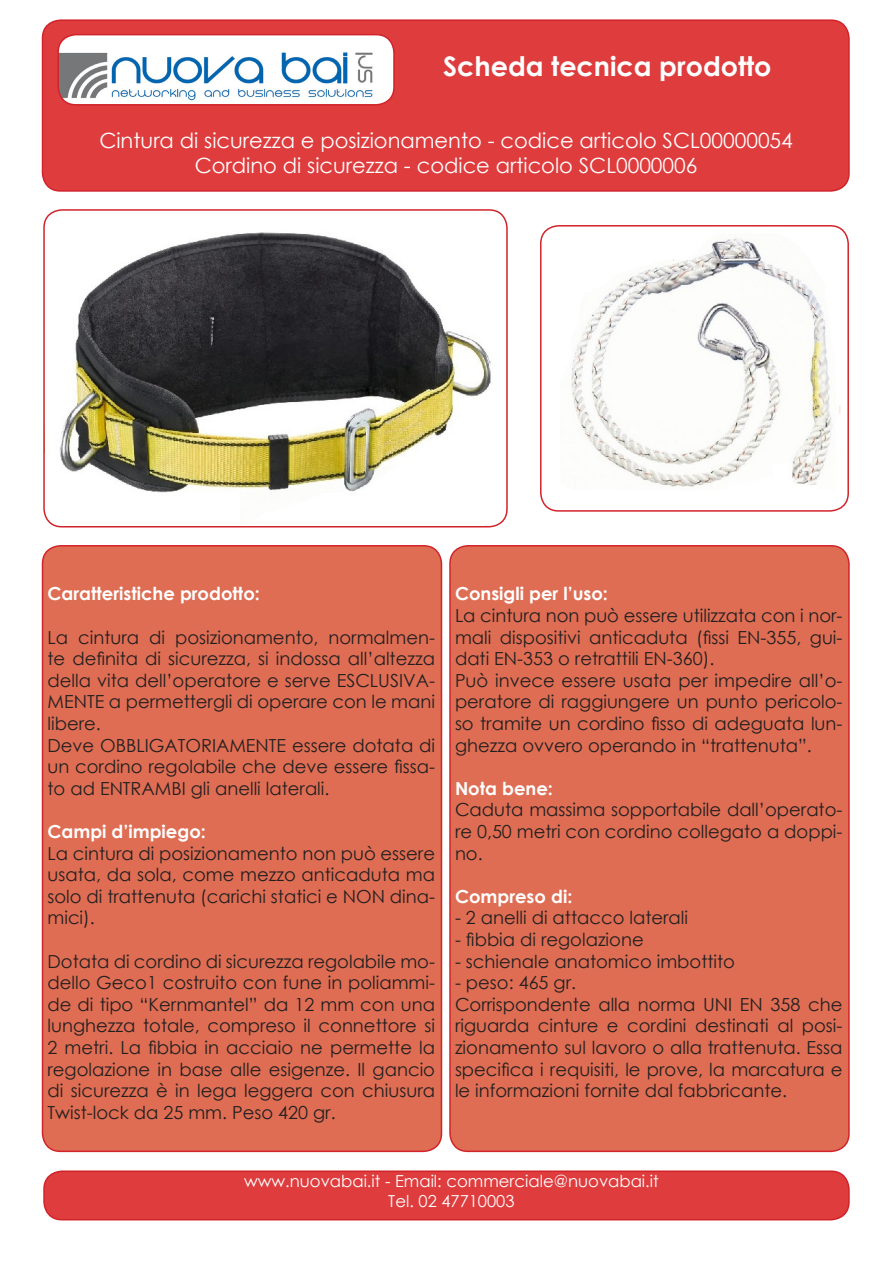
<style>
.page{position:relative;width:893px;height:1263px;background:#fff}
.page>*{position:absolute;margin:0;border:0;box-sizing:border-box;transform-origin:0 0}
.t1{font:700 27px "Century Gothic";color:#fff}
.t2{font:21px "Century Gothic";color:#fff}
.t3{font:18px/21.6px "Century Gothic";color:#231f20;text-align:justify}
.t4{font:700 18px "Century Gothic";color:#fff}
.t5{font:16.5px/19.8px "Century Gothic";color:#fff;text-align:center}
</style>
<div class="page">
<div style="left:43px;top:546px;width:398px;height:605px;background:#de6d53;border-radius:18px"></div>
<div style="left:42px;top:545px;width:400px;height:607px;border:2px solid #d1232a;border-radius:18px"></div>
<div style="left:450px;top:546px;width:399px;height:605px;background:#de6d53;border-radius:18px"></div>
<div style="left:449px;top:545px;width:401px;height:607px;border:2px solid #d1232a;border-radius:18px"></div>
<div style="left:43px;top:20px;width:806px;height:171px;background:#df3c3e;border-radius:18px"></div>
<div style="left:42px;top:19px;width:808px;height:173px;border:2px solid #d1232a;border-radius:18px"></div>
<img style="left:44px;top:210px;width:463px;height:317px">
<div style="left:43px;top:209px;width:465px;height:318px;border:2px solid #d1232a;border-radius:18px"></div>
<img style="left:541px;top:226px;width:307px;height:285px">
<div style="left:540px;top:225px;width:309px;height:287px;border:2px solid #d1232a;border-radius:18px"></div>
<div style="left:44px;top:1171px;width:805px;height:49px;background:#df3c3e;border-radius:18px"></div>
<div style="left:43px;top:1170px;width:807px;height:50px;border:2px solid #d1232a;border-radius:18px"></div>
<img style="left:60px;top:35px;width:332px;height:68px">
<div style="left:57px;top:34px;width:338px;height:72px;border:2px solid #d1232a;border-radius:18px"></div>
<p class="t1" style="left:443px;top:46px;width:330px">Scheda tecnica prodotto</p>
<p class="t2" style="left:99px;top:125px;width:695px">Cintura di sicurezza e posizionamento - codice articolo SCL00000054</p>
<p class="t2" style="left:195px;top:151px;width:504px">Cordino di sicurezza - codice articolo SCL0000006</p>
<p class="t4" style="left:48px;top:580px;width:214px">Caratteristiche prodotto:</p>
<p class="t3" style="left:48px;top:626px;width:389px">La cintura di posizionamento, normalmen&shy;te definita di sicurezza, si indossa all’altezza della vita dell’operatore e serve ESCLUSIVA-MENTE a permettergli di operare con le mani libere.</p>
<p class="t3" style="left:48px;top:734px;width:389px">Deve OBBLIGATORIAMENTE essere dotata di un cordino regolabile che deve essere fissa&shy;to ad ENTRAMBI gli anelli laterali.</p>
<p class="t4" style="left:48px;top:818px;width:160px">Campi d’impiego:</p>
<p class="t3" style="left:48px;top:842px;width:389px">La cintura di posizionamento non può essere usata, da sola, come mezzo anticaduta ma solo di trattenuta (carichi statici e NON dina&shy;mici).</p>
<p class="t3" style="left:48px;top:950px;width:389px">Dotata di cordino di sicurezza regolabile mo&shy;dello Geco1 costruito con fune in poliammi&shy;de di tipo “Kernmantel” da 12 mm con una lunghezza totale, compreso il connettore si 2 metri. La fibbia in acciaio ne permette la regolazione in base alle esigenze. Il gancio di sicurezza è in lega leggera con chiusura Twist-lock da 25 mm. Peso 420 gr.</p>
<p class="t4" style="left:455px;top:580px;width:154px">Consigli per l’uso:</p>
<p class="t3" style="left:455px;top:604px;width:389px">La cintura non può essere utilizzata con i nor&shy;mali dispositivi anticaduta (fissi EN-355, gui&shy;dati EN-353 o retrattili EN-360).</p>
<p class="t3" style="left:455px;top:669px;width:389px">Può invece essere usata per impedire all’o&shy;peratore di raggiungere un punto pericolo&shy;so tramite un cordino fisso di adeguata lun&shy;ghezza ovvero operando in “trattenuta”.</p>
<p class="t4" style="left:455px;top:774px;width:99px">Nota bene:</p>
<p class="t3" style="left:455px;top:799px;width:389px">Caduta massima sopportabile dall’operato&shy;re 0,50 metri con cordino collegato a doppi&shy;no.</p>
<p class="t4" style="left:455px;top:882px;width:119px">Compreso di:</p>
<p class="t3" style="left:455px;top:907px;width:235px">- 2 anelli di attacco laterali</p>
<p class="t3" style="left:455px;top:928px;width:190px">- fibbia di regolazione</p>
<p class="t3" style="left:455px;top:950px;width:282px">- schienale anatomico imbottito</p>
<p class="t3" style="left:455px;top:971px;width:123px">- peso: 465 gr.</p>
<p class="t3" style="left:455px;top:993px;width:389px">Corrispondente alla norma UNI EN 358 che riguarda cinture e cordini destinati al posi&shy;zionamento sul lavoro o alla trattenuta. Essa specifica i requisiti, le prove, la marcatura e le informazioni fornite dal fabbricante.</p>
<p class="t5" style="left:244px;top:1171px;width:416px">www.nuovabai.it - Email: commerciale@nuovabai.it<br>Tel. 02 47710003</p>
</div>
